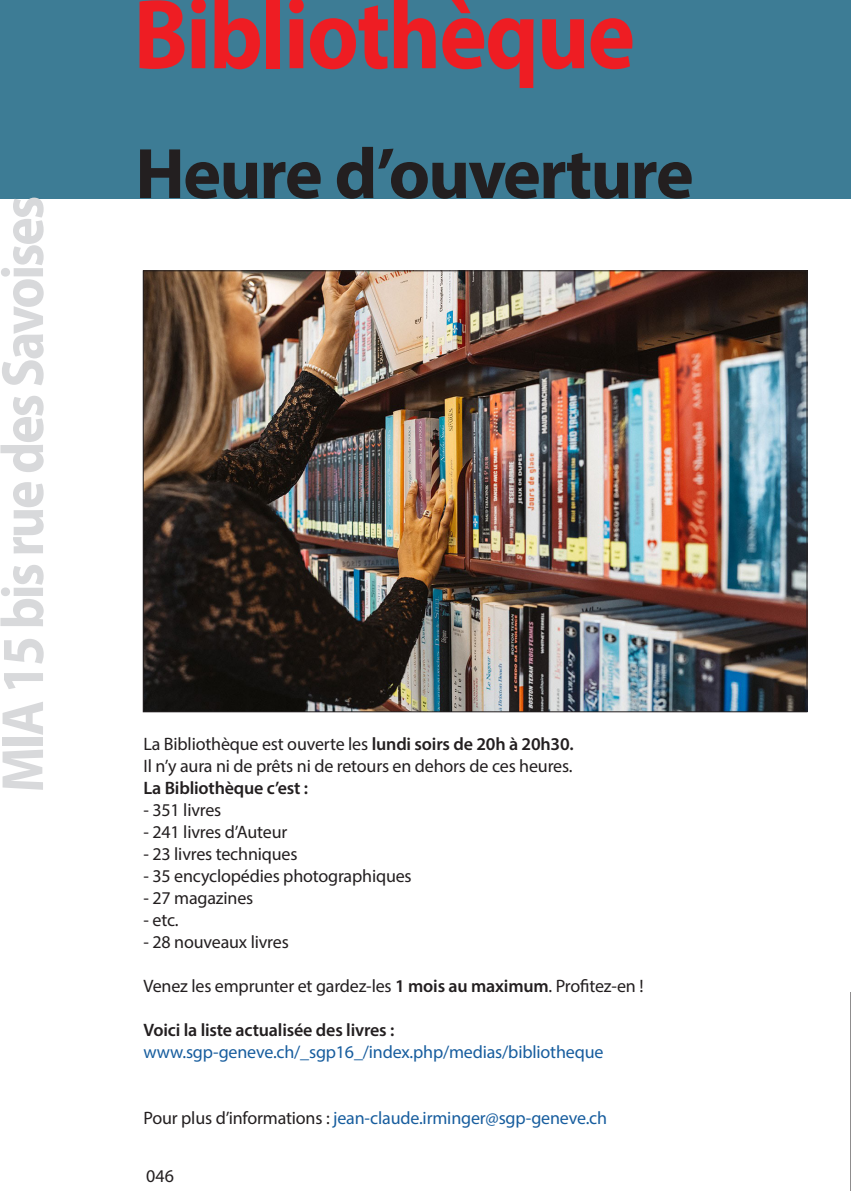
<style>
.page{position:relative;width:851px;height:1191px;background:#fff}
.page>*{position:absolute;margin:0;border:0;box-sizing:border-box;transform-origin:0 0}
.t1{font:700 100px "Myriad Pro";letter-spacing:-.02em;color:#ee1d23;scale:.9 1}
.t2{font:700 72px "Myriad Pro";letter-spacing:-.025em;color:#231f20}
.t3{font:700 60px "Myriad Pro";letter-spacing:-.04em;color:#d8d9db;scale:.9 1}
.t4{font:18px "Myriad Pro";letter-spacing:-.01em;color:#231f20}
.t5{font:18px "Myriad Pro";letter-spacing:-.01em;color:#175d9e}
.t6{font:600 18px "Myriad Pro";letter-spacing:-.01em;color:#231f20}
.s1{font-weight:600}
.s2{color:#231f20}
</style>
<div class="page">
<svg style="left:850px;top:992px;width:1px;height:199px"></svg>
<img style="left:145px;top:272px;width:660px;height:438px">
<div style="left:0;top:0;width:850px;height:198px;background:#3d7c95"></div>
<p class="t3" style="left:-16px;top:792px;width:664px;rotate:-90deg">MIA 15 bis rue des Savoises</p>
<p class="t1" style="left:134px;top:-31px;width:558px">Bibliothèque</p>
<p class="t2" style="left:135px;top:127px;width:560px">Heure d’ouverture</p>
<p class="t4" style="left:143px;top:732px;width:432px">La Bibliothèque est ouverte les <span class="s1">lundi soirs de 20h à 20h30.</span></p>
<p class="t4" style="left:143px;top:754px;width:430px">Il n’y aura ni de prêts ni de retours en dehors de ces heures.</p>
<p class="t6" style="left:143px;top:776px;width:166px">La Bibliothèque c’est :</p>
<p class="t4" style="left:143px;top:798px;width:79px">- 351 livres</p>
<p class="t4" style="left:143px;top:820px;width:145px">- 241 livres d’Auteur</p>
<p class="t4" style="left:143px;top:842px;width:155px">- 23 livres techniques</p>
<p class="t4" style="left:143px;top:864px;width:270px">- 35 encyclopédies photographiques</p>
<p class="t4" style="left:143px;top:886px;width:111px">- 27 magazines</p>
<p class="t4" style="left:143px;top:908px;width:36px">- etc.</p>
<p class="t4" style="left:143px;top:930px;width:147px">- 28 nouveaux livres</p>
<p class="t4" style="left:143px;top:974px;width:501px">Venez les emprunter et gardez-les <span class="s1">1 mois au maximum</span>. Profitez-en !</p>
<p class="t6" style="left:143px;top:1018px;width:252px">Voici la liste actualisée des livres :</p>
<p class="t5" style="left:143px;top:1040px;width:461px">www.sgp-geneve.ch/_sgp16_/index.php/medias/bibliotheque</p>
<p class="t5" style="left:143px;top:1106px;width:465px"><span class="s2">Pour plus d’informations :</span> jean-claude.irminger@sgp-geneve.ch</p>
<p class="t4" style="left:146px;top:1164px;width:29px">046</p>
</div>
